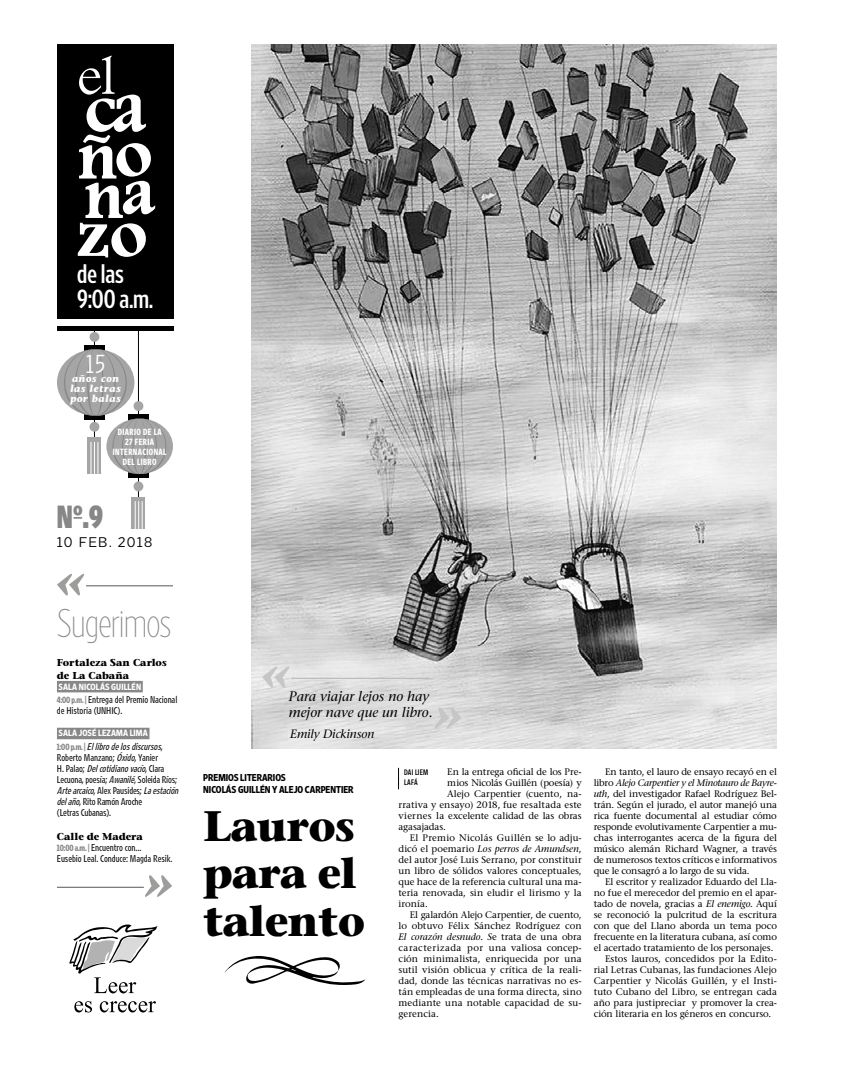
<style>
.page{position:relative;width:845px;height:1080px;background:#fff}
.page>*{position:absolute;margin:0;border:0;box-sizing:border-box;transform-origin:0 0}
.t1{font:italic 700 60px "Stone Serif Std";color:#9d9d9c}
.t2{font:italic 700 60px "Stone Serif Std";color:#c6c6c6}
.t3{font:700 42.6px/47.1px "Stone Serif Std";letter-spacing:-.02em;color:#000}
.t4{font:100 40px "Retina Display Comp";letter-spacing:-.02em;color:#878787}
.t5{font:900 32px "Retina Display Comp";color:#878787}
.t6{font:600 26.1px/24.8px "Retina Display Comp";color:#fff}
.t7{font:300 26px "Retina Display Comp";color:#fff}
.t8{font:300 14px "Retina Display";letter-spacing:.085em;color:#000}
.t9{font:italic 500 13.8px/16.5px "Stone Serif Std";color:#000}
.t10{font:italic 500 12px "Stone Serif Std";letter-spacing:-.01em;color:#000}
.t11{font:700 10px/12px "Retina Display Cond";color:#000}
.t12{font:700 10px/13px "Stone Serif Std";color:#000}
.t13{font:italic 700 10px/10px "Stone Informal Std";letter-spacing:.05em;color:#fff}
.t14{font:500 9.5px/11px "Stone Serif Std";color:#000;text-align:justify}
.t15{font:500 9.5px "Stone Serif Std";letter-spacing:.02em;color:#000}
.t16{font:italic 500 9.5px "Stone Serif Std";letter-spacing:.005em;color:#000}
.t17{font:500 9.5px "Stone Serif Std";letter-spacing:.035em;color:#000}
.t18{font:9px/11px "Retina Micro A05";letter-spacing:-.01em;color:#000}
.t19{font:700 9px/10px "Retina Display Comp";letter-spacing:.05em;color:#fff;text-align:center}
.t20{font:700 9px "Retina Display Cond";letter-spacing:.015em;color:#fff}
.t21{font:600 8px/10px "Retina Display Comp";letter-spacing:.025em;color:#000}
.s1{font-family:"Retina Display Comp";font-weight:700;color:#878787}
.s2{font-style:italic}
.s3{font-style:normal}
</style>
<div class="page">
<hr style="left:94px;top:328px;width:1px;height:122px;background:#000">
<hr style="left:138px;top:328px;width:1px;height:191px;background:#000">
<div style="left:57px;top:44px;width:116px;height:276px;background:#000"></div>
<hr style="left:57px;top:326px;width:116px;height:4px;background:#000">
<svg style="left:78px;top:56px;width:77px;height:201px"></svg>
<div style="left:134px;top:481px;width:9px;height:10px;background:#a6a5a5;border-radius:50%"></div>
<div style="left:90px;top:332px;width:9px;height:10px;background:#a6a5a5;border-radius:50%"></div>
<div style="left:84px;top:345px;width:21px;height:74px;background:#000"></div>
<div style="left:128px;top:414px;width:21px;height:63px;background:#000"></div>
<div style="left:57px;top:349px;width:77px;height:67px;background:#a6a5a5;border-radius:50%"></div>
<div style="left:106px;top:419px;width:67px;height:55px;background:#a6a5a5;border-radius:50%"></div>
<svg style="left:64px;top:349px;width:102px;height:125px"></svg>
<svg style="left:132px;top:497px;width:13px;height:31px"></svg>
<svg style="left:135px;top:501px;width:8px;height:28px"></svg>
<svg style="left:88px;top:437px;width:13px;height:37px"></svg>
<hr style="left:90px;top:442px;width:1px;height:33px;background:#fff">
<hr style="left:94px;top:442px;width:1px;height:33px;background:#fff">
<hr style="left:97px;top:442px;width:1px;height:33px;background:#fff">
<hr style="left:57px;top:887px;width:87px;height:1px;background:#575756">
<hr style="left:86px;top:586px;width:87px;height:1px;background:#575756">
<svg style="left:69px;top:924px;width:89px;height:69px"></svg>
<svg style="left:100px;top:1001px;width:56px;height:12px"></svg>
<svg style="left:74px;top:1001px;width:18px;height:11px"></svg>
<div style="left:57px;top:681px;width:86px;height:11px;background:#878787"></div>
<div style="left:57px;top:728px;width:92px;height:11px;background:#878787"></div>
<svg style="left:398px;top:768px;width:1px;height:21px"></svg>
<img style="left:252px;top:44px;width:525px;height:704px">
<hr style="left:291px;top:678px;width:138px;height:1px;background:#b3b2b2">
<svg style="left:224px;top:956px;width:141px;height:29px"></svg>
<h3 class="t6" style="left:77px;top:262px;width:77px">de las<br>9:00 a.m.</h3>
<h3 class="t7" style="left:86px;top:350px;width:20px">15</h3>
<p class="t13" style="left:70px;top:373px;width:52px">años con las letras por balas</p>
<p class="t19" style="left:113px;top:427px;width:55px">DIARIO DE LA<br>27 FERIA<br>INTERNACIONAL<br>DEL LIBRO</p>
<h3 class="t5" style="left:57px;top:498px;width:48px">Nº.9</h3>
<h3 class="t8" style="left:57px;top:534px;width:97px">10 FEB. 2018</h3>
<h1 class="t1" style="left:53px;top:541px;width:35px">«</h1>
<h3 class="t4" style="left:57px;top:601px;width:116px">Sugerimos</h3>
<p class="t12" style="left:57px;top:656px;width:111px">Fortaleza San Carlos de La Cabaña</p>
<p class="t20" style="left:59px;top:681px;width:84px">SALA NICOLÁS GUILLÉN</p>
<p class="t18" style="left:57px;top:694px;width:122px"><span class="s1">4:00 p.m. |</span> Entrega del Premio Nacional de Historia (UNHIC).</p>
<p class="t20" style="left:59px;top:728px;width:91px">SALA JOSÉ LEZAMA LIMA</p>
<p class="t18" style="left:57px;top:741px;width:125px"><span class="s1">1 : 0 0 p . m . |</span> <span class="s2">Ellibrodelosdiscursos</span>, Roberto Manzano; <span class="s2">Óxido</span>, Yanier<br>H . P a l a o ; <span class="s2">Delcotidianovacío</span>, C l a r a Lecuona, poesía; <span class="s2">Awanilé</span>, Soleida Ríos; <span class="s2">Artearcaico</span>, A l e x P a u s i d e s ; <span class="s2">Laestación delaño</span>, Rito Ramón Aroche<br>(Letras Cubanas).</p>
<p class="t12" style="left:57px;top:830px;width:87px">Calle de Madera</p>
<p class="t18" style="left:57px;top:842px;width:117px"><span class="s1">10:00 a.m. |</span> Encuentro con...<br>Eusebio Leal. Conduce: Magda Resik.</p>
<h1 class="t1" style="left:143px;top:843px;width:35px">»</h1>
<h1 class="t2" style="left:258px;top:634px;width:35px">«</h1>
<h3 class="t9" style="left:289px;top:688px;width:145px">Para viajar lejos no hay mejor nave que un libro.</h3>
<p class="t10" style="left:290px;top:727px;width:85px">Emily Dickinson</p>
<h1 class="t2" style="left:432px;top:675px;width:35px">»</h1>
<p class="t11" style="left:203px;top:772px;width:152px">PREMIOS LITERARIOS<br>NICOLÁS GUILLÉN Y ALEJO CARPENTIER</p>
<p class="t21" style="left:404px;top:767px;width:26px">DAI LIEM<br>LAFÁ</p>
<p class="t14" style="left:447px;top:766px;width:136px">En la entrega oficial de los Pre-</p>
<p class="t14" style="left:447px;top:777px;width:136px">mios Nicolás Guillén (poesía) y</p>
<p class="t14" style="left:447px;top:788px;width:136px">Alejo Carpentier (cuento, na-</p>
<p class="t15" style="left:399px;top:799px;width:185px">rrativa y ensayo) 2018, fue resaltada este</p>
<p class="t14" style="left:399px;top:810px;width:185px">viernes la excelente calidad de las obras</p>
<p class="t14" style="left:399px;top:821px;width:49px">agasajadas.</p>
<p class="t15" style="left:410px;top:832px;width:173px">El Premio Nicolás Guillén se lo adju-</p>
<p class="t16" style="left:399px;top:843px;width:185px"><span class="s3">dicó el poemario</span> Los perros de Amundsen<span class="s3">,</span></p>
<p class="t14" style="left:399px;top:854px;width:185px">del autor José Luis Serrano, por constituir</p>
<p class="t14" style="left:399px;top:865px;width:185px">un libro de sólidos valores conceptuales,</p>
<p class="t14" style="left:399px;top:876px;width:185px">que hace de la referencia cultural una ma-</p>
<p class="t14" style="left:399px;top:887px;width:185px">teria renovada, sin eludir el lirismo y la</p>
<p class="t14" style="left:399px;top:898px;width:31px">ironía.</p>
<p class="t14" style="left:410px;top:909px;width:173px">El galardón Alejo Carpentier, de cuento,</p>
<p class="t14" style="left:399px;top:920px;width:185px">lo obtuvo Félix Sánchez Rodríguez con</p>
<p class="t16" style="left:399px;top:931px;width:185px">El corazón desnudo. S<span class="s3">e trata de una obra</span></p>
<p class="t17" style="left:399px;top:942px;width:185px">caracterizada por una valiosa concep-</p>
<p class="t14" style="left:399px;top:953px;width:185px">ción minimalista, enriquecida por una</p>
<p class="t14" style="left:399px;top:964px;width:185px">sutil visión oblicua y crítica de la reali-</p>
<p class="t14" style="left:399px;top:975px;width:185px">dad, donde las técnicas narrativas no es-</p>
<p class="t14" style="left:399px;top:986px;width:185px">tán empleadas de una forma directa, sino</p>
<p class="t14" style="left:399px;top:997px;width:185px">mediante una notable capacidad de su-</p>
<p class="t14" style="left:399px;top:1008px;width:42px">gerencia.</p>
<h2 class="t3" style="left:203px;top:802px;width:164px">Lauros para el talento</h2>
<p class="t14" style="left:594px;top:766px;width:185px;text-indent:11px">En tanto, el lauro de ensayo recayó en el libro <span class="s2">Alejo Carpentier y el Minotauro de Bayre&shy;uth</span>, del investigador Rafael Rodríguez Bel&shy;trán. Según el jurado, el autor manejó una rica fuente documental al estudiar cómo responde evolutivamente Carpentier a mu&shy;chas interrogantes acerca de la figura del músico alemán Richard Wagner, a través de numerosos textos críticos e informativos que le consagró a lo largo de su vida.</p>
<p class="t14" style="left:605px;top:876px;width:173px">El escritor y realizador Eduardo del Lla-</p>
<p class="t14" style="left:594px;top:887px;width:185px">no fue el merecedor del premio en el apar-</p>
<p class="t14" style="left:594px;top:898px;width:185px">tado de novela, gracias a <span class="s2">El enemigo</span>. Aquí</p>
<p class="t14" style="left:594px;top:909px;width:185px">se reconoció la pulcritud de la escritura</p>
<p class="t14" style="left:594px;top:920px;width:185px">con que del Llano aborda un tema poco</p>
<p class="t14" style="left:594px;top:931px;width:185px">frecuente en la literatura cubana, así como</p>
<p class="t14" style="left:594px;top:942px;width:181px">el acertado tratamiento de los personajes.</p>
<p class="t14" style="left:605px;top:953px;width:173px">Estos lauros, concedidos por la Edito-</p>
<p class="t14" style="left:594px;top:964px;width:185px">rial Letras Cubanas, las fundaciones Alejo</p>
<p class="t14" style="left:594px;top:975px;width:185px">Carpentier y Nicolás Guillén, y el Insti-</p>
<p class="t14" style="left:594px;top:986px;width:185px">tuto Cubano del Libro, se entregan cada</p>
<p class="t14" style="left:594px;top:997px;width:185px">año para justipreciar y promover la crea-</p>
<p class="t14" style="left:594px;top:1008px;width:179px">ción literaria en los géneros en concurso.</p>
</div>
